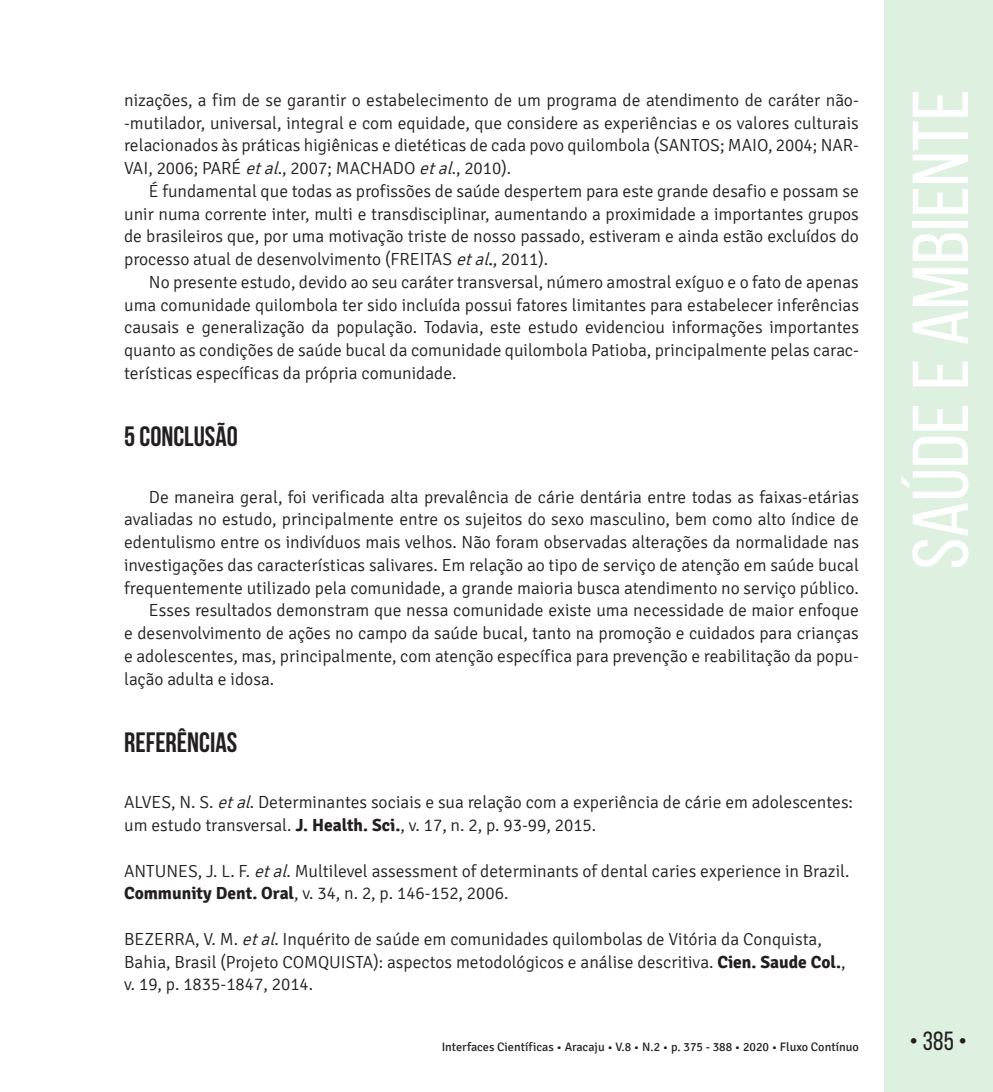
<style>
.page{position:relative;width:993px;height:1092px;background:#fff}
.page>*{position:absolute;margin:0;border:0;box-sizing:border-box;transform-origin:0 0}
.t1{font:78.75px "Bebas Neue";color:#fff;scale:1.09 1}
.Título_1{font:700 28px "Bebas Neue";color:#231f20}
.t2{font:26.25px "Bebas Neue";color:#231f20}
.TEXTO{font:300 17.5px/22.8px "Signika";color:#231f20;text-align:justify}
.t3{font:12.25px "Signika";color:#231f20}
.s1{font-style:italic}
.s2{font-weight:400}
.s3{font-weight:700}
</style>
<div class="page">
<div style="left:883px;top:0;width:109px;height:1091px;background:#def1e0"></div>
<p class="TEXTO" style="left:124px;top:89px;width:736px">nizações, a fim de se garantir o estabelecimento de um programa de atendimento de caráter não--mutilador, universal, integral e com equidade, que considere as experiências e os valores culturais relacionados às práticas higiênicas e dietéticas de cada povo quilombola (SANTOS; MAIO, 2004; NAR-VAI, 2006; PARÉ <span class="s1">etal</span>., 2007; MACHADO <span class="s1">etal</span>., 2010).</p>
<p class="TEXTO" style="left:124px;top:180px;width:736px;text-indent:25px">É fundamental que todas as profissões de saúde despertem para este grande desafio e possam se unir numa corrente inter, multi e transdisciplinar, aumentando a proximidade a importantes grupos de brasileiros que, por uma motivação triste de nosso passado, estiveram e ainda estão excluídos do processo atual de desenvolvimento (FREITAS <span class="s1">etal</span><span class="s2">.</span>, 2011).</p>
<p class="TEXTO" style="left:124px;top:271px;width:736px;text-indent:25px">No presente estudo, devido ao seu caráter transversal, número amostral exíguo e o fato de apenas uma comunidade quilombola ter sido incluída possui fatores limitantes para estabelecer inferências causais e generalização da população. Todavia, este estudo evidenciou informações importantes quanto as condições de saúde bucal da comunidade quilombola Patioba, principalmente pelas carac&shy;terísticas específicas da própria comunidade.</p>
<p class="Título_1" style="left:124px;top:421px;width:115px">5 CONCLUSÃO</p>
<p class="TEXTO" style="left:124px;top:485px;width:736px;text-indent:25px">De maneira geral, foi verificada alta prevalência de cárie dentária entre todas as faixas-etárias avaliadas no estudo, principalmente entre os sujeitos do sexo masculino, bem como alto índice de edentulismo entre os indivíduos mais velhos. Não foram observadas alterações da normalidade nas investigações das características salivares. Em relação ao tipo de serviço de atenção em saúde bucal frequentemente utilizado pela comunidade, a grande maioria busca atendimento no serviço público.</p>
<p class="TEXTO" style="left:124px;top:599px;width:736px;text-indent:25px">Esses resultados demonstram que nessa comunidade existe uma necessidade de maior enfoque e desenvolvimento de ações no campo da saúde bucal, tanto na promoção e cuidados para crianças e adolescentes, mas, principalmente, com atenção específica para prevenção e reabilitação da popu&shy;lação adulta e idosa.</p>
<p class="Título_1" style="left:124px;top:726px;width:115px">REFERÊNCIAS</p>
<p class="TEXTO" style="left:124px;top:791px;width:730px">ALVES, N. S. <span class="s1">etal</span>. Determinantes sociais e sua relação com a experiência de cárie em adolescentes: um estudo transversal. <span class="s3">J. Health. Sci.</span>, v. 17, n. 2, p. 93-99, 2015.</p>
<p class="TEXTO" style="left:124px;top:859px;width:726px">ANTUNES, J. L. F. <span class="s1">etal</span>. Multilevel assessment of determinants of dental caries experience in Brazil.<br><span class="s3">Community Dent. Oral</span>, v. 34, n. 2, p. 146-152, 2006.</p>
<p class="TEXTO" style="left:124px;top:927px;width:722px;text-align:left">BEZERRA, V. M. <span class="s1">etal</span>. Inquérito de saúde em comunidades quilombolas de Vitória da Conquista,<br>Bahia, Brasil (Projeto COMQUISTA): aspectos metodológicos e análise descritiva. <span class="s3">Cien. Saude Col.</span>, v. 19, p. 1835-1847, 2014.</p>
<h1 class="t1" style="left:897px;top:569px;width:442px;rotate:-90deg">Saúde e Ambiente</h1>
<p class="t3" style="left:441px;top:1040px;width:418px">Interfaces Científicas • Aracaju • V.8 • N.2 • p. 375 - 388 • 2020 • Fluxo Contínuo</p>
<h3 class="t2" style="left:909px;top:1026px;width:59px">• 385 •</h3>
</div>
